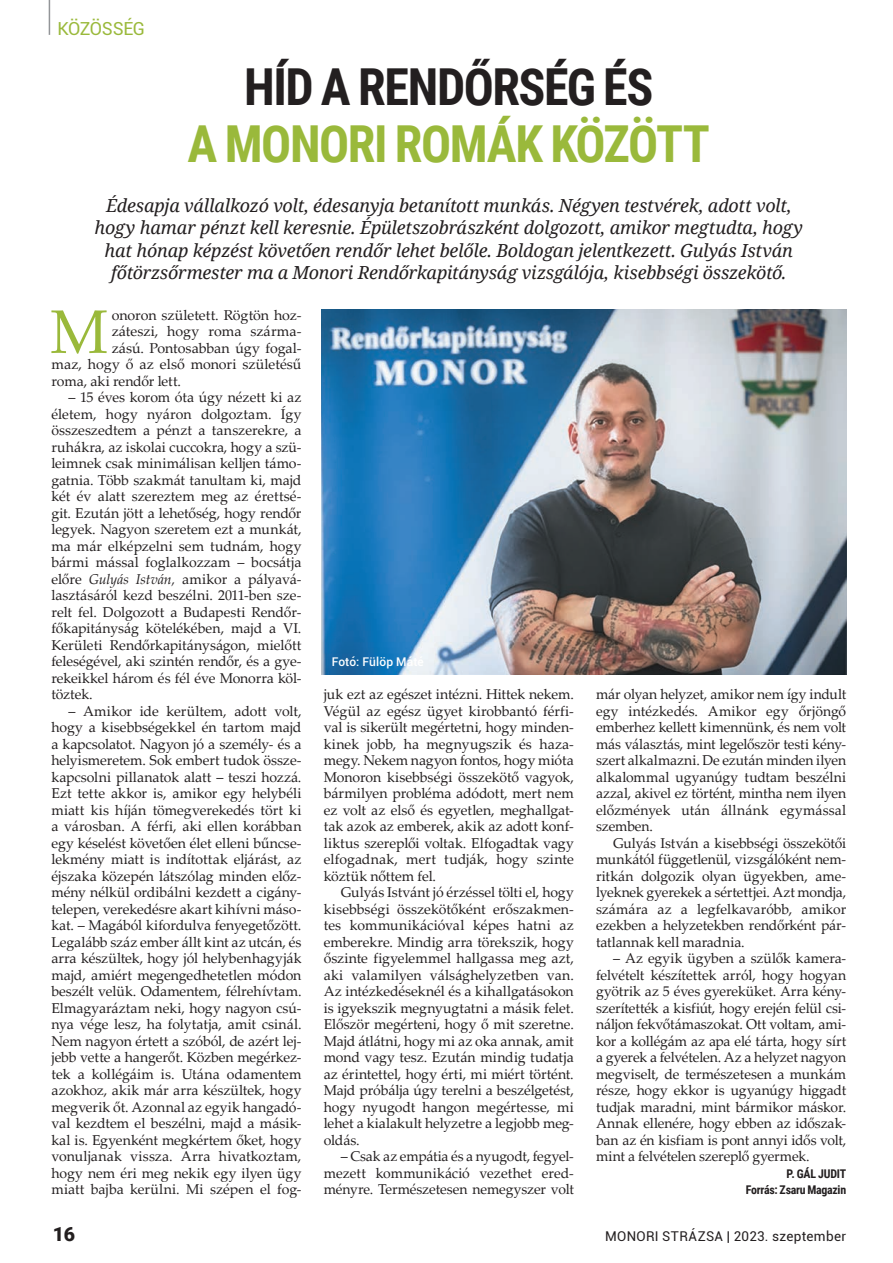
<style>
.page{position:relative;width:893px;height:1263px;background:#fff}
.page>*{position:absolute;margin:0;border:0;box-sizing:border-box;transform-origin:0 0}
.t1{font:61.65px "Palatino Linotype";color:#9ab93b}
.t2{font:700 51px "Roboto Condensed";letter-spacing:-.03em;color:#9ab93b}
.t3{font:700 51px "Roboto Condensed";letter-spacing:-.03em;color:#231f20}
.t4{font:900 19.5px "Roboto";color:#231f20}
.t5{font:italic 18px/22.5px "Noto Serif";letter-spacing:-.015em;color:#231f20;text-align:center}
.t6{font:18px "Roboto";letter-spacing:-.025em;color:#9ab93b}
.t7{font:14.25px/16.5px "Palatino Linotype";letter-spacing:-.005em;color:#231f20;text-align:justify}
.t8{font:13.5px "Roboto";letter-spacing:.02em;color:#231f20}
.t9{font:700 12px/16.5px "Roboto Condensed";letter-spacing:-.02em;color:#231f20;text-align:right}
.t10{font:500 12px "Roboto";letter-spacing:.01em;color:#fff}
.s1{font-style:italic}
</style>
<div class="page">
<hr style="left:49px;top:0;width:1px;height:35px;background:#939598">
<img style="left:322px;top:310px;width:524px;height:364px">
<p class="t6" style="left:58px;top:16px;width:89px">KÖZÖSSÉG</p>
<h2 class="t3" style="left:244px;top:51px;width:411px">HÍD A RENDŐRSÉG ÉS</h2>
<h2 class="t2" style="left:188px;top:108px;width:524px">A MONORI ROMÁK KÖZÖTT</h2>
<p class="t5" style="left:95px;top:193px;width:710px">Édesapja vállalkozó volt, édesanyja betanított munkás. Négyen testvérek, adott volt, hogy hamar pénzt kell keresnie. Épületszobrászként dolgozott, amikor megtudta, hogy hat hónap képzést követően rendőr lehet belőle. Boldogan jelentkezett. Gulyás István főtörzsőrmester ma a Monori Rendőrkapitányság vizsgálója, kisebbségi összekötő.</p>
<h1 class="t1" style="left:50px;top:288px;width:59px">M</h1>
<p class="t7" style="left:112px;top:306px;width:191px">onoron született. Rögtön hoz-</p>
<p class="t7" style="left:112px;top:323px;width:191px">záteszi, hogy roma szárma-</p>
<p class="t7" style="left:112px;top:339px;width:191px">zású. Pontosabban úgy fogal-</p>
<p class="t7" style="left:51px;top:356px;width:252px">maz, hogy ő az első monori születésű</p>
<p class="t7" style="left:51px;top:372px;width:131px">roma, aki rendőr lett.</p>
<p class="t7" style="left:51px;top:389px;width:252px;text-indent:17px">– 15 éves korom óta úgy nézett ki az életem, hogy nyáron dolgoztam. Így összeszedtem a pénzt a tanszerekre, a ruhákra, az iskolai cuccokra, hogy a szü&shy;leimnek csak minimálisan kelljen támo&shy;gatnia. Több szakmát tanultam ki, majd két év alatt szereztem meg az érettsé&shy;git. Ezután jött a lehetőség, hogy rendőr legyek. Nagyon szeretem ezt a munkát, ma már elképzelni sem tudnám, hogy bármi mással foglalkozzam – bocsátja előre <span class="s1">Gulyás István,</span> amikor a pályavá&shy;lasztásáról kezd beszélni. 2011-ben sze&shy;relt fel. Dolgozott a Budapesti Rendőr&shy;főkapitányság kötelékében, majd a VI.<br>Kerületi Rendőrkapitányságon, mielőtt feleségével, aki szintén rendőr, és a gye&shy;rekeikkel három és fél éve Monorra köl&shy;töztek.</p>
<p class="t7" style="left:51px;top:702px;width:252px;text-indent:17px">– Amikor ide kerültem, adott volt, hogy a kisebbségekkel én tartom majd a kapcsolatot. Nagyon jó a személy- és a helyismeretem. Sok embert tudok össze&shy;kapcsolni pillanatok alatt – teszi hozzá.<br>Ezt tette akkor is, amikor egy helybéli miatt kis híján tömegverekedés tört ki a városban. A férfi, aki ellen korábban egy késelést követően élet elleni bűncse&shy;lekmény miatt is indítottak eljárást, az éjszaka közepén látszólag minden előz&shy;mény nélkül ordibálni kezdett a cigány&shy;telepen, verekedésre akart kihívni máso&shy;kat. – Magából kifordulva fenyegetőzött.<br>Legalább száz ember állt kint az utcán, és arra készültek, hogy jól helybenhagyják majd, amiért megengedhetetlen módon beszélt velük. Odamentem, félrehívtam.<br>Elmagyaráztam neki, hogy nagyon csú&shy;nya vége lesz, ha folytatja, amit csinál.<br>Nem nagyon értett a szóból, de azért lej&shy;jebb vette a hangerőt. Közben megérkez&shy;tek a kollégáim is. Utána odamentem azokhoz, akik már arra készültek, hogy megverik őt. Azonnal az egyik hangadó&shy;val kezdtem el beszélni, majd a másik&shy;kal is. Egyenként megkértem őket, hogy vonuljanak vissza. Arra hivatkoztam, hogy nem éri meg nekik egy ilyen ügy miatt bajba kerülni. Mi szépen el fog-</p>
<p class="t10" style="left:332px;top:653px;width:94px">Fotó: Fülöp Máté</p>
<p class="t7" style="left:596px;top:686px;width:252px">már olyan helyzet, amikor nem így indult egy intézkedés. Amikor egy őrjöngő emberhez kellett kimennünk, és nem volt más választás, mint legelőször testi kény&shy;szert alkalmazni. De ezután minden ilyen alkalommal ugyanúgy tudtam beszélni azzal, akivel ez történt, mintha nem ilyen előzmények után állnánk egymással szemben.</p>
<p class="t7" style="left:596px;top:834px;width:252px;text-indent:17px">Gulyás István a kisebbségi összekötői munkától függetlenül, vizsgálóként nem&shy;ritkán dolgozik olyan ügyekben, ame&shy;lyeknek gyerekek a sértettjei. Azt mondja, számára az a legfelkavaróbb, amikor ezekben a helyzetekben rendőrként pár&shy;tatlannak kell maradnia.</p>
<p class="t7" style="left:596px;top:950px;width:252px;text-indent:17px">– Az egyik ügyben a szülők kamera&shy;felvételt készítettek arról, hogy hogyan gyötrik az 5 éves gyereküket. Arra kény&shy;szerítették a kisfiút, hogy erején felül csi&shy;náljon fekvőtámaszokat. Ott voltam, ami&shy;kor a kollégám az apa elé tárta, hogy sírt a gyerek a felvételen. Az a helyzet nagyon megviselt, de természetesen a munkám része, hogy ekkor is ugyanúgy higgadt tudjak maradni, mint bármikor máskor.<br>Annak ellenére, hogy ebben az időszak&shy;ban az én kisfiam is pont annyi idős volt, mint a felvételen szereplő gyermek.</p>
<p class="t9" style="left:746px;top:1165px;width:102px">P. GÁL JUDIT<br>Forrás: Zsaru Magazin</p>
<p class="t7" style="left:324px;top:686px;width:252px">juk ezt az egészet intézni. Hittek nekem.<br>Végül az egész ügyet kirobbantó férfi&shy;val is sikerült megértetni, hogy minden&shy;kinek jobb, ha megnyugszik és haza&shy;megy. Nekem nagyon fontos, hogy mióta Monoron kisebbségi összekötő vagyok, bármilyen probléma adódott, mert nem ez volt az első és egyetlen, meghallgat&shy;tak azok az emberek, akik az adott konf&shy;liktus szereplői voltak. Elfogadtak vagy elfogadnak, mert tudják, hogy szinte köztük nőttem fel.</p>
<p class="t7" style="left:324px;top:884px;width:252px;text-indent:17px">Gulyás Istvánt jó érzéssel tölti el, hogy kisebbségi összekötőként erőszakmen&shy;tes kommunikációval képes hatni az emberekre. Mindig arra törekszik, hogy őszinte figyelemmel hallgassa meg azt, aki valamilyen válsághelyzetben van.<br>Az intézkedéseknél és a kihallgatásokon is igyekszik megnyugtatni a másik felet.<br>Először megérteni, hogy ő mit szeretne.<br>Majd átlátni, hogy mi az oka annak, amit mond vagy tesz. Ezután mindig tudatja az érintettel, hogy érti, mi miért történt.<br>Majd próbálja úgy terelni a beszélgetést, hogy nyugodt hangon megértesse, mi lehet a kialakult helyzetre a legjobb meg&shy;oldás.</p>
<p class="t7" style="left:324px;top:1148px;width:252px;text-indent:17px">– Csak az empátia és a nyugodt, fegyel&shy;mezett kommunikáció vezethet ered&shy;ményre. Természetesen nemegyszer volt</p>
<h3 class="t4" style="left:53px;top:1220px;width:24px">16</h3>
<p class="t8" style="left:605px;top:1226px;width:242px">MONORI STRÁZSA | 2023. szeptember</p>
</div>
